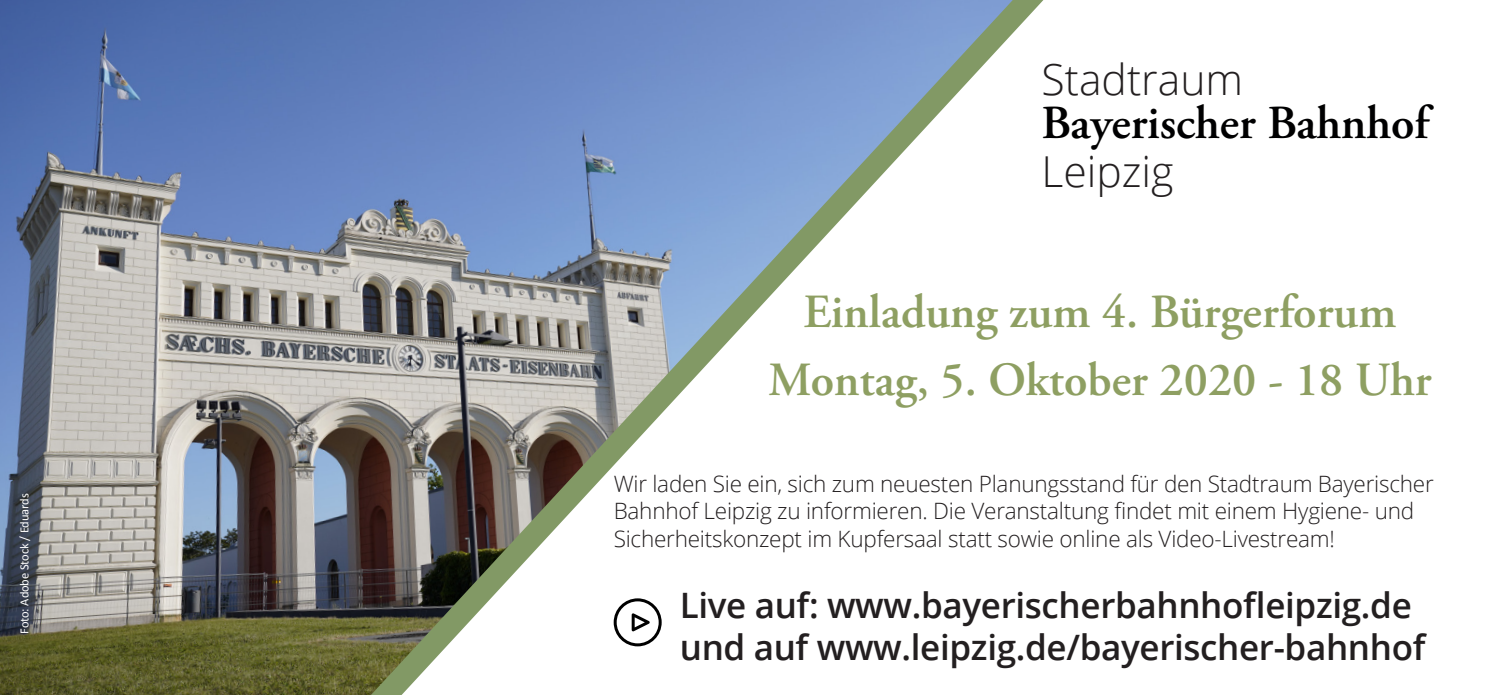
<style>
.page{position:relative;width:1489px;height:695px;background:#fff}
.page>*{position:absolute;margin:0;border:0;box-sizing:border-box;transform-origin:0 0}
.Heading{font:600 47.5px "Adobe Garamond Pro";color:#8e9f62}
.t1{font:600 47.25px "Adobe Garamond Pro";color:#000001}
.t2{font:300 42.5px/92.2px "Open Sans";color:#231f20}
.Body{font:600 35px "Open Sans";letter-spacing:-.01em;color:#231f20}
.Body-2{font:300 22.5px/27.5px "Open Sans";letter-spacing:-.01em;color:#231f20}
.Body-3{font:12.5px "Calibri";letter-spacing:-.01em;color:#fff}
</style>
<div class="page">
<img style="left:0;top:0;width:324px;height:694px">
<svg style="left:324px;top:0;width:720px;height:694px"></svg>
<svg style="left:613px;top:598px;width:48px;height:48px"></svg>
<p class="Body-3" style="left:16px;top:633px;width:142px;rotate:-90deg">Foto: Adobe Stock / Eduards</p>
<p class="t2" style="left:1041px;top:32px;width:203px">Stadtraum<br>Leipzig</p>
<p class="t1" style="left:1041px;top:95px;width:389px">Bayerischer Bahnhof</p>
<p class="Heading" style="left:803px;top:285px;width:594px">Einladung zum 4. Bürgerforum</p>
<p class="Heading" style="left:768px;top:352px;width:664px">Montag, 5. Oktober 2020 - 18 Uhr</p>
<p class="Body-2" style="left:613px;top:469px;width:821px">Wir laden Sie ein, sich zum neuesten Planungsstand für den Stadtraum Bayerischer<br>Bahnhof Leipzig zu informieren. Die Veranstaltung findet mit einem Hygiene- und<br>Sicherheitskonzept im Kupfersaal statt sowie online als Video-Livestream!</p>
<p class="Body" style="left:679px;top:581px;width:733px">Live auf: www.bayerischerbahnhofleipzig.de</p>
<p class="Body" style="left:679px;top:623px;width:747px">und auf www.leipzig.de/bayerischer-bahnhof</p>
</div>
